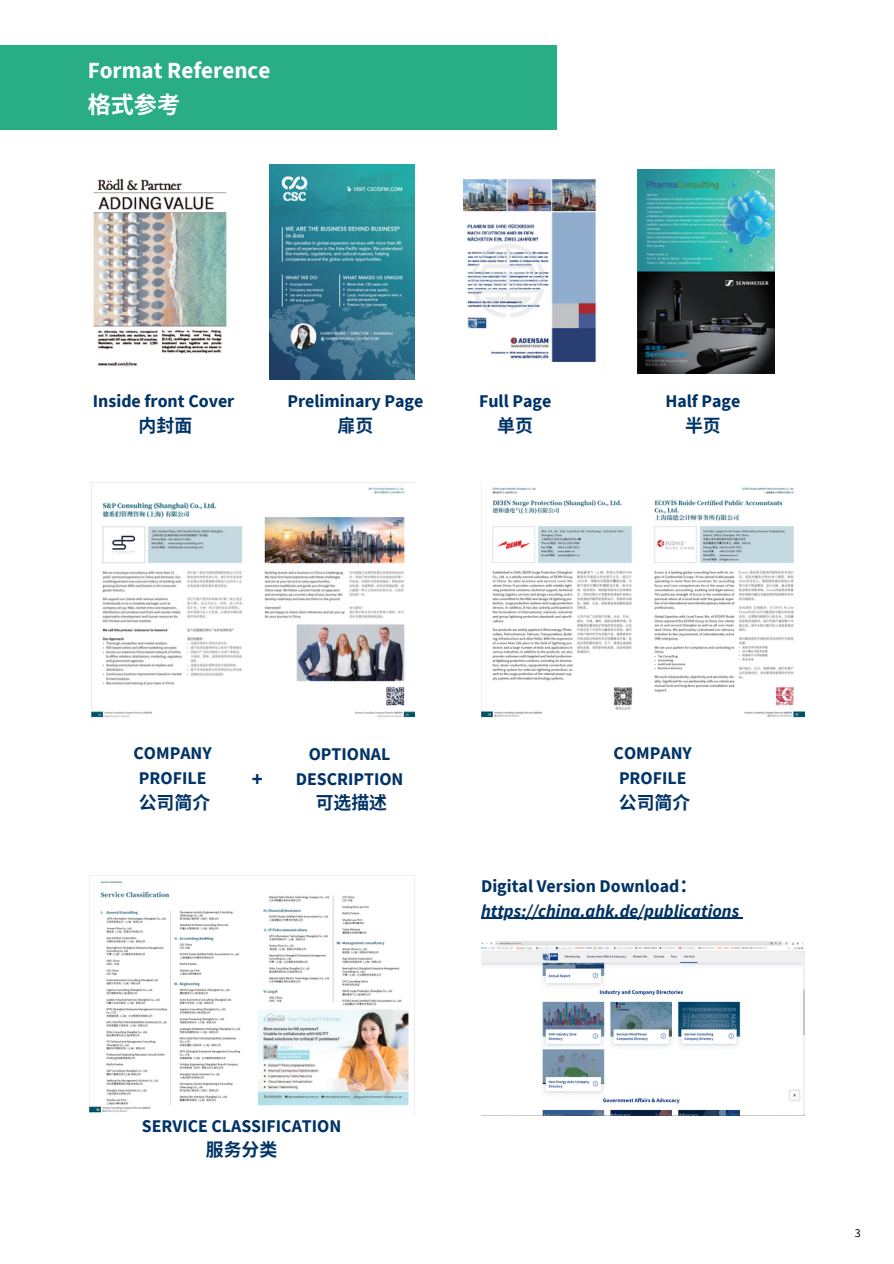
<style>
.page{position:relative;width:894px;height:1264px;background:#fff}
.page>*{position:absolute;margin:0;border:0;box-sizing:border-box;transform-origin:0 0}
.t1{font:700 23.1px "Source Sans Pro";color:#fff}
.t2{font:700 23.1px "Noto Sans CJ Ksc";color:#fff}
.t3{font:700 20.85px "Source Sans Pro";color:#036}
.t4{font:700 17.85px/24.8px "Source Sans Pro";color:#036;text-align:center}
.t5{font:italic 700 17.85px "Source Sans Pro";color:#036}
.t6{font:700 17.85px "Noto Sans CJ Ksc";color:#036}
.t7{font:12px "Source Sans Pro";color:#000}
.s1{font-family:"Noto Sans CJ Ksc"}
</style>
<div class="page">
<div style="left:0;top:45px;width:556px;height:85px;background:#28ad84"></div>
<img style="left:93px;top:178px;width:134px;height:189px">
<img style="left:269px;top:164px;width:145px;height:215px">
<img style="left:463px;top:179px;width:133px;height:183px">
<img style="left:637px;top:170px;width:136px;height:203px">
<img style="left:91px;top:482px;width:323px;height:239px">
<img style="left:481px;top:482px;width:323px;height:239px">
<img style="left:89px;top:875px;width:325px;height:240px">
<img style="left:481px;top:941px;width:323px;height:174px">
<hr style="left:481px;top:917px;width:258px;height:2px;background:#036">
<p class="t1" style="left:88px;top:55px;width:184px">Format Reference</p>
<p class="t2" style="left:88px;top:86px;width:94px">格式参考</p>
<p class="t4" style="left:93px;top:388px;width:143px">Inside front Cover</p>
<p class="t6" style="left:138px;top:411px;width:53px">内封面</p>
<p class="t4" style="left:287px;top:389px;width:137px">Preliminary Page<span class="s1">扉页</span></p>
<p class="t4" style="left:479px;top:388px;width:74px">Full Page</p>
<p class="t6" style="left:497px;top:411px;width:36px">单页</p>
<h2 class="t4" style="left:665px;top:388px;width:76px">Half Page</h2>
<h2 class="t6" style="left:685px;top:411px;width:36px">半页</h2>
<p class="t4" style="left:133px;top:740px;width:80px;text-align:left">COMPANY<br>PROFILE<span class="s1">公司简介</span></p>
<h2 class="t3" style="left:252px;top:765px;width:13px">+</h2>
<p class="t4" style="left:295px;top:741px;width:109px">OPTIONAL<br>DESCRIPTION<span class="s1">可选描述</span></p>
<p class="t4" style="left:613px;top:740px;width:80px;text-align:left">COMPANY<br>PROFILE<span class="s1">公司简介</span></p>
<p class="t4" style="left:481px;top:873px;width:218px">Digital Version Download<span class="s1">：</span></p>
<p class="t5" style="left:481px;top:899px;width:260px">https://china.ahk.de/publications</p>
<h2 class="t4" style="left:142px;top:1112px;width:201px">SERVICE CLASSIFICATION<span class="s1">服务分类</span></h2>
<p class="t7" style="left:854px;top:1225px;width:7px">3</p>
</div>
